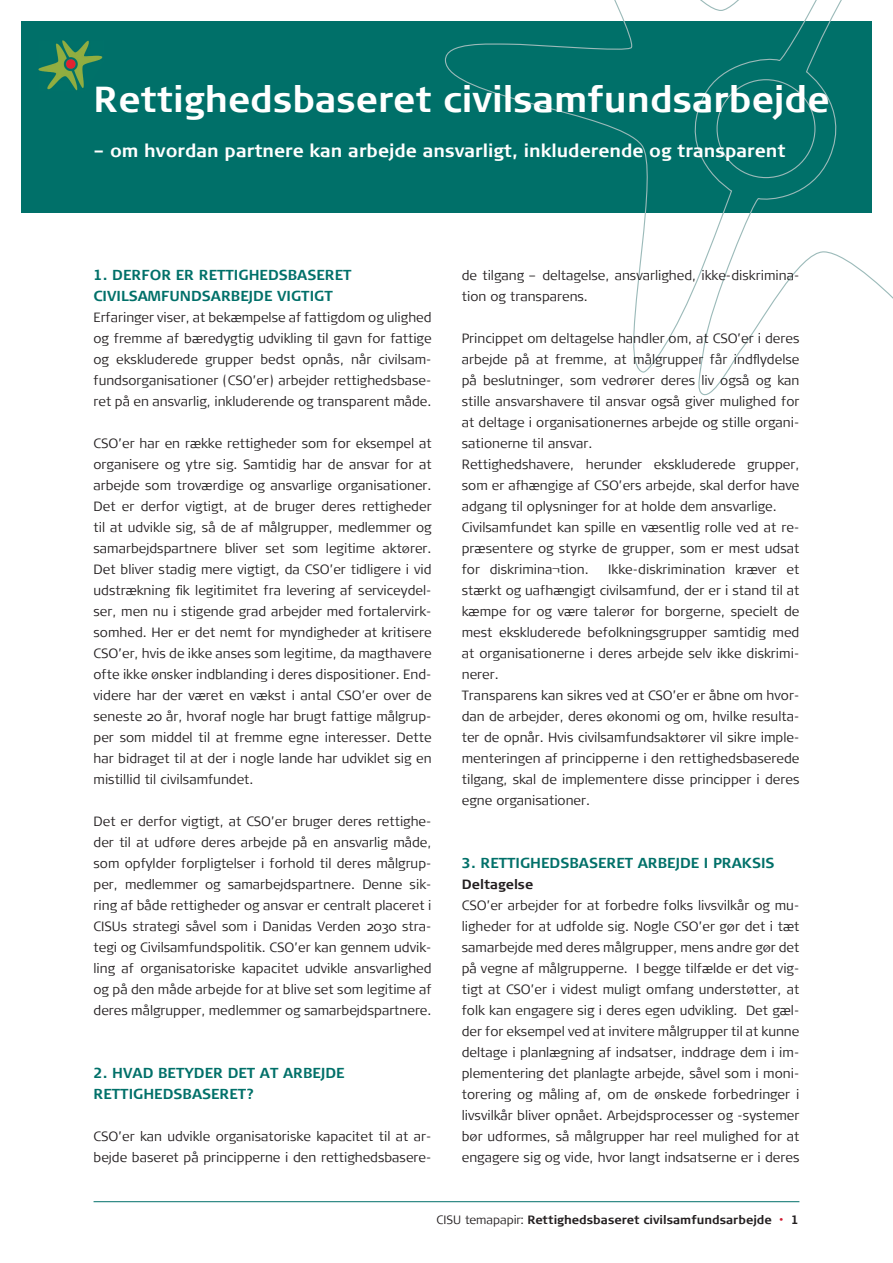
<style>
.page{position:relative;width:893px;height:1263px;background:#fff}
.page>*{position:absolute;margin:0;border:0;box-sizing:border-box;transform-origin:0 0}
.rubrik{font:36px "Signa Bold Column";color:#fff}
.manchet{font:18px "Signa Bold Column";color:#fff}
.mellemrubrik{font:14.4px "Signa Bold Column";color:#007069}
.broed_uden_indryk{font:300 13.35px/21px "Signa Normal";color:#231f20;text-align:justify}
.lille_mellemrubrik{font:13.35px "Signa Bold Column";color:#231f20}
.t1{font:12px "Signa Bold Column";color:#231f20}
.s1{font-family:"Signa Normal";font-weight:300}
.s2{font-size:7.5px;color:#d01d33}
</style>
<div class="page">
<div style="left:21px;top:21px;width:851px;height:192px;background:#007069"></div>
<svg style="left:444px;top:0;width:415px;height:373px"></svg>
<hr style="left:94px;top:1201px;width:705px;height:1px;background:#007069">
<img style="left:38px;top:40px;width:65px;height:51px">
<p class="rubrik" style="left:94px;top:79px;width:738px">Rettighedsbaseret civilsamfundsarbejde</p>
<p class="manchet" style="left:94px;top:140px;width:694px">– om hvordan partnere kan arbejde ansvarligt, inkluderende og transparent</p>
<p class="mellemrubrik" style="left:94px;top:267px;width:259px">1. DERFOR ER RETTIGHEDSBASERET</p>
<p class="mellemrubrik" style="left:94px;top:288px;width:241px">CIVILSAMFUNDSARBEJDE VIGTIGT</p>
<p class="broed_uden_indryk" style="left:94px;top:307px;width:340px">Erfaringer viser, at bekæmpelse af fattigdom og ulighed og fremme af bæredygtig udvikling til gavn for fattige og ekskluderede grupper bedst opnås, når civilsam&shy;fundsorganisationer (CSO’er) arbejder rettighedsbase&shy;ret på en ansvarlig, inkluderende og transparent måde.</p>
<p class="broed_uden_indryk" style="left:94px;top:433px;width:340px">CSO’er har en række rettigheder som for eksempel at organisere og ytre sig. Samtidig har de ansvar for at arbejde som troværdige og ansvarlige organisationer.<br>Det er derfor vigtigt, at de bruger deres rettigheder til at udvikle sig, så de af målgrupper, medlemmer og samarbejdspartnere bliver set som legitime aktører.<br>Det bliver stadig mere vigtigt, da CSO’er tidligere i vid udstrækning fik legitimitet fra levering af serviceydel&shy;ser, men nu i stigende grad arbejder med fortalervirk&shy;somhed. Her er det nemt for myndigheder at kritisere CSO’er, hvis de ikke anses som legitime, da magthavere ofte ikke ønsker indblanding i deres dispositioner. End&shy;videre har der været en vækst i antal CSO’er over de seneste 20 år, hvoraf nogle har brugt fattige målgrup&shy;per som middel til at fremme egne interesser. Dette har bidraget til at der i nogle lande har udviklet sig en mistillid til civilsamfundet.</p>
<p class="broed_uden_indryk" style="left:94px;top:811px;width:340px">Det er derfor vigtigt, at CSO’er bruger deres rettighe&shy;der til at udføre deres arbejde på en ansvarlig måde, som opfylder forpligtelser i forhold til deres målgrup&shy;per, medlemmer og samarbejdspartnere. Denne sik&shy;ring af både rettigheder og ansvar er centralt placeret i CISUs strategi såvel som i Danidas Verden 2030 stra&shy;tegi og Civilsamfundspolitik. CSO’er kan gennem udvik&shy;ling af organisatoriske kapacitet udvikle ansvarlighed og på den måde arbejde for at blive set som legitime af deres målgrupper, medlemmer og samarbejdspartnere.</p>
<p class="mellemrubrik" style="left:94px;top:1065px;width:253px">2. HVAD BETYDER DET AT ARBEJDE</p>
<p class="mellemrubrik" style="left:94px;top:1086px;width:163px">RETTIGHEDSBASERET?</p>
<p class="broed_uden_indryk" style="left:94px;top:1126px;width:340px">CSO’er kan udvikle organisatoriske kapacitet til at ar&shy;bejde baseret på principperne i den rettighedsbasere-</p>
<p class="broed_uden_indryk" style="left:462px;top:265px;width:339px">de tilgang – deltagelse, ansvarlighed, ikke-diskrimina&shy;tion og transparens.</p>
<p class="broed_uden_indryk" style="left:462px;top:328px;width:339px">Princippet om deltagelse handler om, at CSO’er i deres arbejde på at fremme, at målgrupper får indflydelse på beslutninger, som vedrører deres liv også og kan stille ansvarshavere til ansvar også giver mulighed for at deltage i organisationernes arbejde og stille organi&shy;sationerne til ansvar.</p>
<p class="broed_uden_indryk" style="left:462px;top:454px;width:339px">Rettighedshavere, herunder ekskluderede grupper, som er afhængige af CSO’ers arbejde, skal derfor have adgang til oplysninger for at holde dem ansvarlige.</p>
<p class="broed_uden_indryk" style="left:462px;top:517px;width:339px">Civilsamfundet kan spille en væsentlig rolle ved at re&shy;præsentere og styrke de grupper, som er mest udsat for diskrimina¬tion.</p>
<p class="broed_uden_indryk" style="left:462px;top:559px;width:339px;text-indent:146px">Ikke-diskrimination kræver et stærkt og uafhængigt civilsamfund, der er i stand til at kæmpe for og være talerør for borgerne, specielt de mest ekskluderede befolkningsgrupper samtidig med at organisationerne i deres arbejde selv ikke diskrimi&shy;nerer.</p>
<p class="broed_uden_indryk" style="left:462px;top:685px;width:339px">Transparens kan sikres ved at CSO’er er åbne om hvor&shy;dan de arbejder, deres økonomi og om, hvilke resulta&shy;ter de opnår. Hvis civilsamfundsaktører vil sikre imple&shy;menteringen af principperne i den rettighedsbaserede tilgang, skal de implementere disse principper i deres egne organisationer.</p>
<p class="mellemrubrik" style="left:462px;top:855px;width:314px">3. RETTIGHEDSBASERET ARBEJDE I PRAKSIS</p>
<p class="lille_mellemrubrik" style="left:462px;top:877px;width:73px">Deltagelse</p>
<p class="broed_uden_indryk" style="left:462px;top:895px;width:339px">CSO’er arbejder for at forbedre folks livsvilkår og mu&shy;ligheder for at udfolde sig. Nogle CSO’er gør det i tæt samarbejde med deres målgrupper, mens andre gør det på vegne af målgrupperne. I begge tilfælde er det vig&shy;tigt at CSO’er i videst muligt omfang understøtter, at folk kan engagere sig i deres egen udvikling. Det gæl&shy;der for eksempel ved at invitere målgrupper til at kunne deltage i planlægning af indsatser, inddrage dem i im&shy;plementering det planlagte arbejde, såvel som i moni&shy;torering og måling af, om de ønskede forbedringer i livsvilkår bliver opnået. Arbejdsprocesser og -systemer bør udformes, så målgrupper har reel mulighed for at engagere sig og vide, hvor langt indsatserne er i deres</p>
<p class="t1" style="left:437px;top:1212px;width:364px"><span class="s1">CISU temapapir:</span> Rettighedsbaseret civilsamfundsarbejde <span class="s2">•</span> 1</p>
</div>
